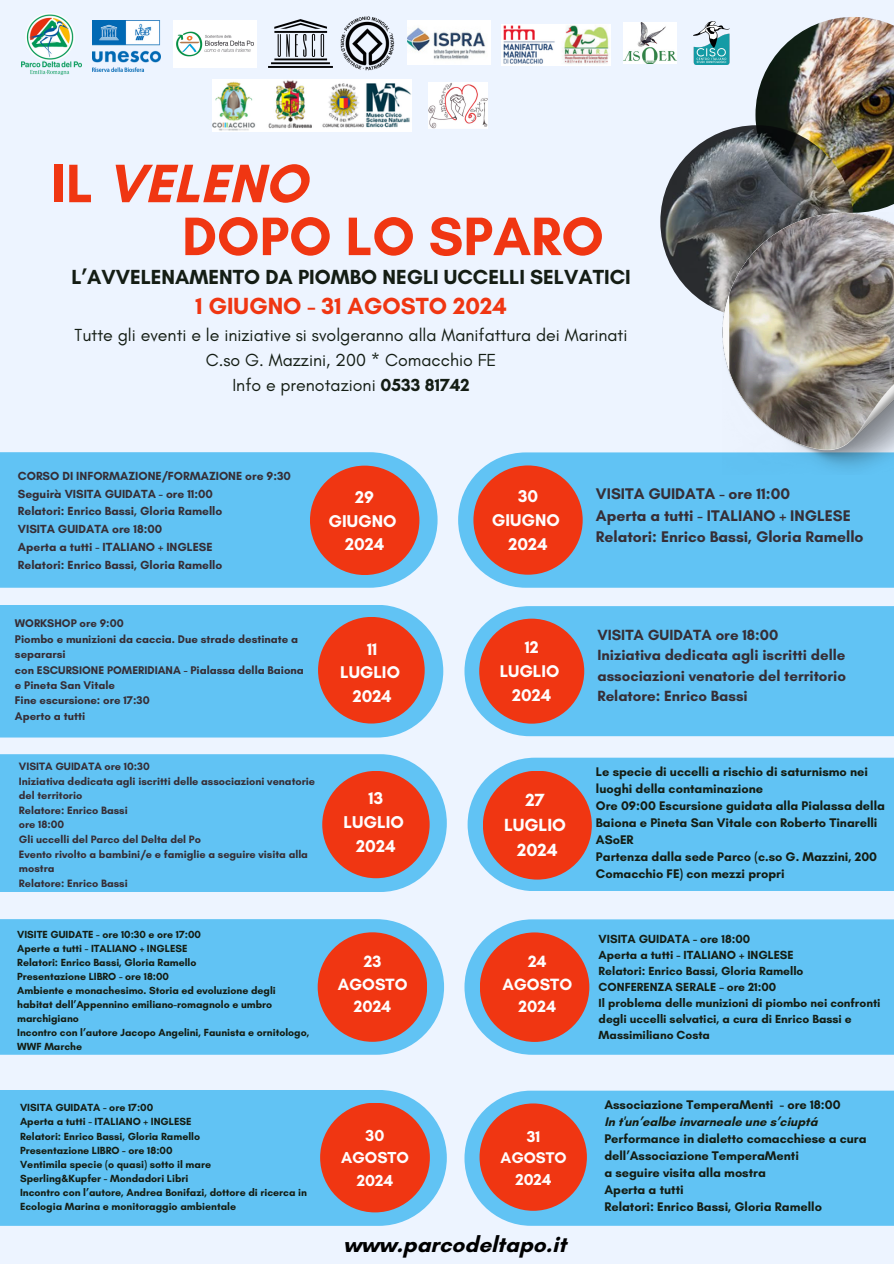
<style>
.page{position:relative;width:894px;height:1264px;background:#fff}
.page>*{position:absolute;margin:0;border:0;box-sizing:border-box;transform-origin:0 0}
.t1{font:700 55.05px/52.8px "Glacial Indifference";color:#f03612}
.t2{font:700 23.7px "Glacial Indifference";color:#f03612}
.t3{font:700 22.5px "Glacial Indifference";color:#000}
.t4{font:700 20.7px "Glacial Indifference";color:#141d14}
.t5{font:17.85px/24.8px "Glacial Indifference";color:#141d14;text-align:center}
.t6{font:700 17.85px/24.8px "Glacial Indifference";color:#fffdfd;text-align:center}
.t7{font:700 17.4px/23.7px "Glacial Indifference";color:#fffdfd;text-align:center}
.t8{font:700 17.25px/23.7px "Glacial Indifference";color:#fffdfd;text-align:center}
.t9{font:700 16.65px/22.5px "Glacial Indifference";color:#fffdfd;text-align:center}
.t10{font:700 16.2px/22.5px "Glacial Indifference";color:#fffdfd;text-align:center}
.t11{font:700 16.05px "Glacial Indifference";color:#fffdfd}
.t12{font:700 15.75px/21.3px "Glacial Indifference";color:#362e36}
.t13{font:700 15.75px "Glacial Indifference";color:#fffdfd}
.t14{font:700 15px/20.2px "Glacial Indifference";color:#362e36}
.t15{font:700 12.75px/17px "Glacial Indifference";color:#141d14}
.t16{font:700 12px/16px "Glacial Indifference";color:#141d14}
.t17{font:700 12px "Glacial Indifference";color:#362e36}
.t18{font:700 11.4px/15.5px "Glacial Indifference";color:#362e36}
.t19{font:700 10.95px/14.5px "Glacial Indifference";color:#362e36}
.t20{font:700 10.5px/14px "Glacial Indifference";color:#141d14}
.s1{font-weight:700}
</style>
<div class="page">
<div style="left:0;top:0;width:893px;height:1263px;background:#edf4ff"></div>
<div style="left:467px;top:757px;width:426px;height:134px;background:#61c3f4"></div>
<div style="left:482px;top:770px;width:109px;height:109px;background:#f03612;border-radius:50%"></div>
<div style="left:464px;top:919px;width:429px;height:135px;background:#61c3f4"></div>
<div style="left:479px;top:932px;width:110px;height:109px;background:#f03612;border-radius:50%"></div>
<div style="left:464px;top:1090px;width:429px;height:135px;background:#61c3f4"></div>
<div style="left:479px;top:1103px;width:107px;height:107px;background:#f03612;border-radius:50%"></div>
<img style="left:310px;top:16px;width:116px;height:74px">
<img style="left:623px;top:23px;width:53px;height:40px">
<img style="left:693px;top:22px;width:36px;height:43px">
<img style="left:428px;top:82px;width:59px;height:47px">
<div style="left:458px;top:452px;width:435px;height:135px;background:#61c3f4"></div>
<div style="left:473px;top:465px;width:109px;height:109px;background:#f03612;border-radius:50%"></div>
<div style="left:0;top:452px;width:437px;height:135px;background:#61c3f4"></div>
<div style="left:310px;top:465px;width:109px;height:110px;background:#f03612;border-radius:50%"></div>
<div style="left:464px;top:606px;width:429px;height:130px;background:#61c3f4"></div>
<div style="left:479px;top:618px;width:105px;height:105px;background:#f03612;border-radius:50%"></div>
<div style="left:0;top:605px;width:443px;height:132px;background:#61c3f4"></div>
<div style="left:318px;top:617px;width:106px;height:106px;background:#f03612;border-radius:50%"></div>
<div style="left:0;top:754px;width:446px;height:138px;background:#61c3f4"></div>
<div style="left:322px;top:771px;width:107px;height:107px;background:#f03612;border-radius:50%"></div>
<div style="left:0;top:919px;width:444px;height:135px;background:#61c3f4"></div>
<div style="left:317px;top:932px;width:110px;height:109px;background:#f03612;border-radius:50%"></div>
<div style="left:0;top:1090px;width:446px;height:135px;background:#61c3f4"></div>
<div style="left:320px;top:1102px;width:110px;height:110px;background:#f03612;border-radius:50%"></div>
<img style="left:755px;top:17px;width:138px;height:196px">
<img style="left:660px;top:125px;width:193px;height:193px;border-radius:50%">
<img style="left:722px;top:213px;width:171px;height:261px">
<img style="left:93px;top:20px;width:67px;height:51px">
<img style="left:173px;top:20px;width:83px;height:48px">
<img style="left:21px;top:13px;width:60px;height:62px">
<img style="left:268px;top:20px;width:64px;height:47px">
<img style="left:407px;top:21px;width:83px;height:44px">
<img style="left:501px;top:25px;width:109px;height:40px">
<img style="left:213px;top:80px;width:198px;height:51px">
<p class="t1" style="left:182px;top:156px;width:423px;text-indent:-131px">IL VELENO<br>DOPO LO SPARO</p>
<h3 class="t4" style="left:71px;top:264px;width:560px">L’AVVELENAMENTO DA PIOMBO NEGLI UCCELLI SELVATICI</h3>
<h2 class="t2" style="left:195px;top:292px;width:313px">1 GIUGNO - 31 AGOSTO 2024</h2>
<h3 class="t5" style="left:75px;top:323px;width:554px">Tutte gli eventi e le iniziative si svolgeranno alla Manifattura dei Marinati<br>C.so G. Mazzini, 200 * Comacchio FE<br>Info e prenotazioni <span class="s1">0533 81742</span></h3>
<p class="t17" style="left:18px;top:468px;width:274px">CORSO DI INFORMAZIONE/FORMAZIONE ore 9:30</p>
<p class="t17" style="left:18px;top:486px;width:196px">Seguirà VISITA GUIDATA - ore 11:00</p>
<p class="t17" style="left:18px;top:504px;width:206px">Relatori: Enrico Bassi, Gloria Ramello</p>
<p class="t17" style="left:18px;top:521px;width:146px">VISITA GUIDATA ore 18:00</p>
<p class="t17" style="left:18px;top:539px;width:196px">Aperta a tutti - ITALIANO + INGLESE</p>
<p class="t17" style="left:18px;top:557px;width:206px">Relatori: Enrico Bassi, Gloria Ramello</p>
<p class="t7" style="left:328px;top:485px;width:70px">29<br>GIUGNO<br>2024</p>
<p class="t18" style="left:15px;top:615px;width:110px">WORKSHOP ore 9:00</p>
<h3 class="t18" style="left:15px;top:631px;width:285px">Piombo e munizioni da caccia. Due strade destinate a separarsi</h3>
<h3 class="t18" style="left:15px;top:662px;width:290px">con ESCURSIONE POMERIDIANA - Pialassa della Baiona e Pineta San Vitale</h3>
<p class="t18" style="left:15px;top:692px;width:136px">Fine escursione: ore 17:30</p>
<p class="t18" style="left:15px;top:708px;width:72px">Aperto a tutti</p>
<p class="t19" style="left:19px;top:759px;width:132px">VISITA GUIDATA ore 10:30</p>
<p class="t19" style="left:19px;top:773px;width:297px">Iniziativa dedicata agli iscritti delle associazioni venatorie del territorio</p>
<p class="t19" style="left:19px;top:802px;width:110px">Relatore: Enrico Bassi</p>
<h1 class="t19" style="left:19px;top:817px;width:47px">ore 18:00</h1>
<p class="t19" style="left:19px;top:831px;width:183px">Gli uccelli del Parco del Delta del Po</p>
<h3 class="t19" style="left:19px;top:846px;width:290px">Evento rivolto a bambini/e e famiglie a seguire visita alla mostra</h3>
<h3 class="t19" style="left:19px;top:875px;width:110px">Relatore: Enrico Bassi</h3>
<p class="t20" style="left:17px;top:927px;width:185px">VISITE GUIDATE - ore 10:30 e ore 17:00</p>
<p class="t20" style="left:17px;top:941px;width:172px">Aperte a tutti - ITALIANO + INGLESE</p>
<h3 class="t20" style="left:17px;top:955px;width:181px">Relatori: Enrico Bassi, Gloria Ramello</h3>
<p class="t20" style="left:17px;top:969px;width:153px">Presentazione LIBRO - ore 18:00</p>
<p class="t20" style="left:17px;top:983px;width:260px">Ambiente e monachesimo. Storia ed evoluzione degli habitat dell’Appennino emiliano-romagnolo e umbro marchigiano</p>
<p class="t20" style="left:17px;top:1025px;width:293px">Incontro con l’autore Jacopo Angelini, Faunista e ornitologo,<br>WWF Marche</p>
<p class="t8" style="left:340px;top:636px;width:61px">11<br>LUGLIO<br>2024</p>
<h6 class="t7" style="left:343px;top:786px;width:62px">13<br>LUGLIO<br>2024</h6>
<p class="t9" style="left:337px;top:949px;width:71px">23<br>AGOSTO<br>2024</p>
<p class="t7" style="left:492px;top:484px;width:69px">30<br>GIUGNO<br>2024</p>
<p class="t8" style="left:499px;top:635px;width:61px">12<br>LUGLIO<br>2024</p>
<h3 class="t6" style="left:504px;top:787px;width:63px">27<br>LUGLIO<br>2024</h3>
<p class="t9" style="left:502px;top:949px;width:71px">24<br>AGOSTO<br>2024</p>
<p class="t20" style="left:20px;top:1100px;width:135px">VISITA GUIDATA - ore 17:00</p>
<p class="t20" style="left:20px;top:1114px;width:173px">Aperta a tutti - ITALIANO + INGLESE</p>
<p class="t20" style="left:20px;top:1128px;width:181px">Relatori: Enrico Bassi, Gloria Ramello</p>
<h5 class="t20" style="left:20px;top:1142px;width:154px">Presentazione LIBRO - ore 18:00</h5>
<p class="t20" style="left:20px;top:1156px;width:192px">Ventimila specie (o quasi) sotto il mare</p>
<p class="t20" style="left:20px;top:1171px;width:170px">Sperling&amp;Kupfer - Mondadori Libri</p>
<p class="t20" style="left:20px;top:1185px;width:288px">Incontro con l’autore, Andrea Bonifazi, dottore di ricerca in<br>Ecologia Marina e monitoraggio ambientale</p>
<p class="t10" style="left:341px;top:1123px;width:69px">30<br>AGOSTO<br>2024</p>
<p class="t11" style="left:526px;top:1126px;width:15px">31</p>
<p class="t13" style="left:500px;top:1148px;width:68px">AGOSTO</p>
<p class="t11" style="left:515px;top:1169px;width:38px">2024</p>
<p class="t3" style="left:343px;top:1230px;width:224px">www.parcodeltapo.it</p>
<p class="t12" style="left:595px;top:483px;width:269px">VISITA GUIDATA - ore 11:00<br>Aperta a tutti - ITALIANO + INGLESE<br>Relatori: Enrico Bassi, Gloria Ramello</p>
<p class="t14" style="left:597px;top:624px;width:250px">VISITA GUIDATA ore 18:00<br>Iniziativa dedicata agli iscritti delle associazioni venatorie del territorio<br>Relatore: Enrico Bassi</p>
<p class="t15" style="left:595px;top:762px;width:273px">Le specie di uccelli a rischio di saturnismo nei luoghi della contaminazione</p>
<p class="t15" style="left:595px;top:796px;width:290px">Ore 09:00 Escursione guidata alla Pialassa della<br>Baiona e Pineta San Vitale con Roberto Tinarelli<br>ASoER</p>
<h3 class="t15" style="left:595px;top:847px;width:282px">Partenza dalla sede Parco (c.so G. Mazzini, 200<br>Comacchio FE) con mezzi propri</h3>
<h6 class="t16" style="left:598px;top:930px;width:153px">VISITA GUIDATA - ore 18:00</h6>
<p class="t16" style="left:598px;top:946px;width:196px">Aperta a tutti - ITALIANO + INGLESE</p>
<p class="t16" style="left:598px;top:962px;width:206px">Relatori: Enrico Bassi, Gloria Ramello</p>
<p class="t16" style="left:598px;top:978px;width:179px">CONFERENZA SERALE – ore 21:00</p>
<p class="t16" style="left:598px;top:994px;width:283px">Il problema delle munizioni di piombo nei confronti degli uccelli selvatici, a cura di Enrico Bassi e<br>Massimiliano Costa</p>
<p class="t15" style="left:604px;top:1095px;width:238px">Associazione TemperaMenti - ore 18:00</p>
<p class="t15" style="left:604px;top:1112px;width:215px">In t'un’ealbe invarneale une s’ciuptá</p>
<h3 class="t15" style="left:604px;top:1129px;width:264px">Performance in dialetto comacchiese a cura dell’Associazione TemperaMenti</h3>
<h3 class="t15" style="left:604px;top:1163px;width:163px">a seguire visita alla mostra</h3>
<p class="t15" style="left:604px;top:1180px;width:81px">Aperta a tutti</p>
<p class="t15" style="left:604px;top:1197px;width:219px">Relatori: Enrico Bassi, Gloria Ramello</p>
</div>
